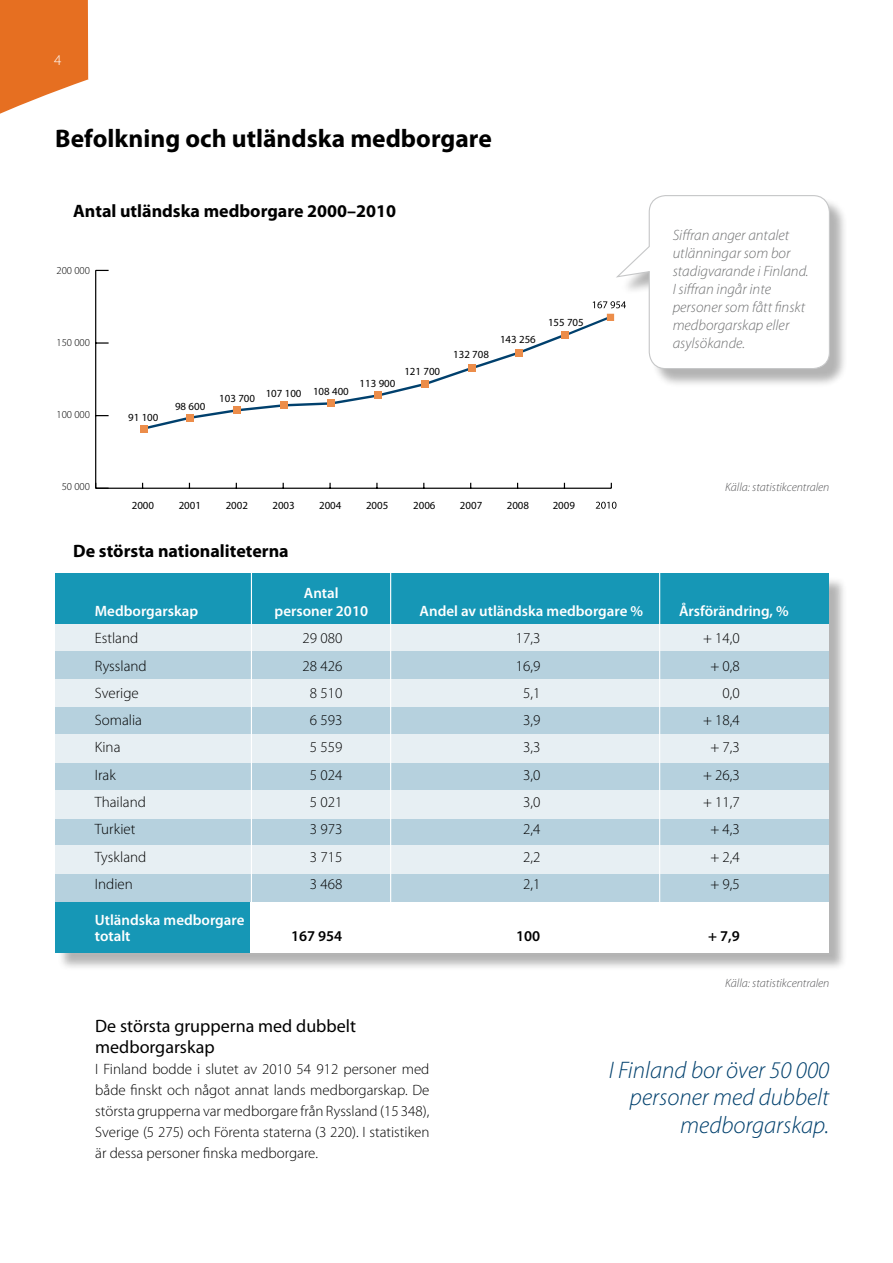
<style>
.page{position:relative;width:893px;height:1263px;background:#fff}
.page>*{position:absolute;margin:0;border:0;box-sizing:border-box;transform-origin:0 0}
.t1{font:700 25.5px "Myriad Pro";color:#000}
.t2{font:italic 300 24px/27.2px "Myriad Pro";color:#00406d;text-align:right}
.t3{font:700 18px "Myriad Pro";color:#000}
.t4{font:18px/21px "Myriad Pro";color:#000}
.t5{font:300 15px/21px "Myriad Pro";color:#000;text-align:justify}
.t6{font:italic 300 15px/18px "Myriad Pro";color:#707172}
.t7{font:600 15px/16.5px "Myriad Pro";color:#fff}
.t8{font:600 15px "Myriad Pro";color:#000}
.t9{font:300 15px "Myriad Pro";color:#fff}
.t10{font:italic 300 12px "Myriad Pro";color:#58585a}
.t11{font:10.95px "Myriad Pro";color:#000}
.t12{font:300 10.65px "Myriad Pro";color:#000}
</style>
<div class="page">
<div style="left:618px;top:197px;width:229px;height:191px;background:#000;opacity:.3"></div>
<svg style="left:0;top:0;width:89px;height:114px"></svg>
<hr style="left:96px;top:488px;width:515px;height:1px;background:#000">
<hr style="left:95px;top:270px;width:1px;height:218px;background:#000">
<svg style="left:95px;top:483px;width:14px;height:6px"></svg>
<svg style="left:96px;top:415px;width:13px;height:1px"></svg>
<svg style="left:96px;top:342px;width:13px;height:2px"></svg>
<svg style="left:96px;top:270px;width:13px;height:1px"></svg>
<div style="left:140px;top:425px;width:7px;height:7px;background:#ec8d4a"></div>
<svg style="left:147px;top:195px;width:683px;height:236px"></svg>
<svg style="left:596px;top:502px;width:20px;height:7px"></svg>
<div style="left:58px;top:576px;width:790px;height:396px;background:#000;opacity:.3"></div>
<div style="left:55px;top:573px;width:774px;height:380px;background:#fff"></div>
<div style="left:55px;top:817px;width:774px;height:28px;background:#b6d1de"></div>
<div style="left:55px;top:790px;width:774px;height:28px;background:#e7eff3"></div>
<div style="left:55px;top:762px;width:774px;height:28px;background:#b6d1de"></div>
<div style="left:55px;top:734px;width:774px;height:29px;background:#e7eff3"></div>
<div style="left:55px;top:706px;width:774px;height:28px;background:#b6d1de"></div>
<div style="left:55px;top:678px;width:774px;height:29px;background:#e7eff3"></div>
<div style="left:55px;top:650px;width:774px;height:28px;background:#b6d1de"></div>
<div style="left:55px;top:623px;width:774px;height:28px;background:#e7eff3"></div>
<div style="left:55px;top:573px;width:774px;height:51px;background:#1697b6"></div>
<div style="left:55px;top:901px;width:195px;height:51px;background:#1697b6"></div>
<div style="left:55px;top:873px;width:774px;height:28px;background:#b6d1de"></div>
<div style="left:55px;top:846px;width:774px;height:28px;background:#e7eff3"></div>
<hr style="left:251px;top:563px;width:1px;height:390px;background:#fff">
<hr style="left:390px;top:544px;width:1px;height:408px;background:#fff">
<hr style="left:659px;top:544px;width:1px;height:407px;background:#fff">
<p class="t9" style="left:54px;top:52px;width:9px">4</p>
<h1 class="t1" style="left:55px;top:121px;width:438px">Befolkning och utländska medborgare</h1>
<p class="t3" style="left:73px;top:199px;width:324px">Antal utländska medborgare 2000–2010</p>
<p class="t12" style="left:57px;top:265px;width:35px">200 000</p>
<p class="t12" style="left:57px;top:337px;width:35px">150 000</p>
<p class="t12" style="left:57px;top:409px;width:35px">100 000</p>
<p class="t12" style="left:62px;top:481px;width:30px">50 000</p>
<p class="t11" style="left:128px;top:410px;width:32px">91 100</p>
<p class="t11" style="left:175px;top:399px;width:32px">98 600</p>
<p class="t11" style="left:219px;top:386px;width:131px">103 700 107 100 108 400</p>
<p class="t11" style="left:360px;top:377px;width:37px">113 900</p>
<p class="t11" style="left:404px;top:365px;width:37px">121 700</p>
<p class="t11" style="left:453px;top:348px;width:37px">132 708</p>
<p class="t11" style="left:500px;top:333px;width:37px">143 256</p>
<p class="t11" style="left:548px;top:315px;width:37px">155 705</p>
<p class="t11" style="left:132px;top:498px;width:24px">2000</p>
<p class="t11" style="left:179px;top:498px;width:24px">2001</p>
<p class="t11" style="left:226px;top:498px;width:24px">2002</p>
<p class="t11" style="left:272px;top:498px;width:24px">2003</p>
<p class="t11" style="left:319px;top:498px;width:24px">2004</p>
<p class="t11" style="left:366px;top:498px;width:24px">2005</p>
<p class="t11" style="left:413px;top:498px;width:24px">2006</p>
<p class="t11" style="left:460px;top:498px;width:24px">2007</p>
<p class="t11" style="left:507px;top:499px;width:24px">2008</p>
<p class="t11" style="left:553px;top:499px;width:24px">2009</p>
<p class="t3" style="left:73px;top:539px;width:217px">De största nationaliteterna</p>
<p class="t7" style="left:304px;top:584px;width:36px">Antal</p>
<p class="t6" style="left:673px;top:226px;width:137px">Siffran anger antalet utlänningar som bor stadigvarande i Finland.<br>I siffran ingår inte personer som fått finskt medborgarskap eller asylsökande.</p>
<p class="t10" style="left:725px;top:481px;width:106px">Källa: statistikcentralen</p>
<p class="t7" style="left:95px;top:602px;width:105px">Medborgarskap</p>
<p class="t7" style="left:275px;top:602px;width:95px">personer 2010</p>
<p class="t7" style="left:420px;top:602px;width:225px">Andel av utländska medborgare %</p>
<p class="t7" style="left:679px;top:602px;width:111px">Årsförändring, %</p>
<p class="t5" style="left:95px;top:628px;width:45px">Estland</p>
<p class="t5" style="left:302px;top:628px;width:41px">29 080</p>
<p class="t5" style="left:516px;top:628px;width:26px">17,3</p>
<p class="t5" style="left:703px;top:628px;width:38px">+ 14,0</p>
<p class="t5" style="left:95px;top:655px;width:53px">Ryssland</p>
<p class="t5" style="left:302px;top:655px;width:41px">28 426</p>
<p class="t5" style="left:516px;top:655px;width:26px">16,9</p>
<p class="t5" style="left:710px;top:655px;width:31px">+ 0,8</p>
<p class="t5" style="left:95px;top:682px;width:46px">Sverige</p>
<p class="t5" style="left:310px;top:682px;width:34px">8 510</p>
<p class="t5" style="left:523px;top:682px;width:19px">5,1</p>
<p class="t5" style="left:723px;top:682px;width:19px">0,0</p>
<p class="t5" style="left:95px;top:710px;width:49px">Somalia</p>
<p class="t5" style="left:310px;top:710px;width:34px">6 593</p>
<p class="t5" style="left:523px;top:710px;width:19px">3,9</p>
<p class="t5" style="left:703px;top:710px;width:38px">+ 18,4</p>
<p class="t5" style="left:95px;top:737px;width:27px">Kina</p>
<p class="t5" style="left:310px;top:737px;width:34px">5 559</p>
<p class="t5" style="left:523px;top:737px;width:19px">3,3</p>
<p class="t5" style="left:710px;top:737px;width:31px">+ 7,3</p>
<p class="t5" style="left:95px;top:764px;width:22px">Irak</p>
<p class="t5" style="left:310px;top:764px;width:34px">5 024</p>
<p class="t5" style="left:523px;top:764px;width:19px">3,0</p>
<p class="t5" style="left:703px;top:764px;width:38px">+ 26,3</p>
<p class="t5" style="left:95px;top:792px;width:53px">Thailand</p>
<p class="t5" style="left:310px;top:792px;width:34px">5 021</p>
<p class="t5" style="left:523px;top:792px;width:19px">3,0</p>
<p class="t5" style="left:703px;top:792px;width:38px">+ 11,7</p>
<p class="t5" style="left:95px;top:819px;width:42px">Turkiet</p>
<p class="t5" style="left:310px;top:819px;width:34px">3 973</p>
<p class="t5" style="left:523px;top:819px;width:19px">2,4</p>
<p class="t5" style="left:710px;top:819px;width:31px">+ 4,3</p>
<p class="t5" style="left:95px;top:846px;width:53px">Tyskland</p>
<p class="t5" style="left:310px;top:846px;width:34px">3 715</p>
<p class="t5" style="left:523px;top:846px;width:19px">2,2</p>
<p class="t5" style="left:710px;top:846px;width:31px">+ 2,4</p>
<p class="t5" style="left:95px;top:874px;width:40px">Indien</p>
<p class="t5" style="left:310px;top:874px;width:34px">3 468</p>
<p class="t5" style="left:523px;top:874px;width:19px">2,1</p>
<p class="t5" style="left:710px;top:874px;width:31px">+ 9,5</p>
<p class="t7" style="left:95px;top:911px;width:151px">Utländska medborgare totalt</p>
<p class="t8" style="left:291px;top:927px;width:53px">167 954</p>
<p class="t8" style="left:516px;top:927px;width:26px">100</p>
<p class="t8" style="left:708px;top:927px;width:33px">+ 7,9</p>
<p class="t10" style="left:725px;top:976px;width:106px">Källa: statistikcentralen</p>
<p class="t4" style="left:95px;top:1015px;width:262px">De största grupperna med dubbelt medborgarskap</p>
<p class="t5" style="left:95px;top:1059px;width:336px">I Finland bodde i slutet av 2010 54 912 personer med både finskt och något annat lands medborgarskap. De största grupperna var medborgare från Ryssland (15 348), Sverige (5 275) och Förenta staterna (3 220). I statistiken är dessa personer finska medborgare.</p>
<h2 class="t2" style="left:609px;top:1057px;width:222px">I Finland bor över 50 000 personer med dubbelt medborgarskap.</h2>
</div>
